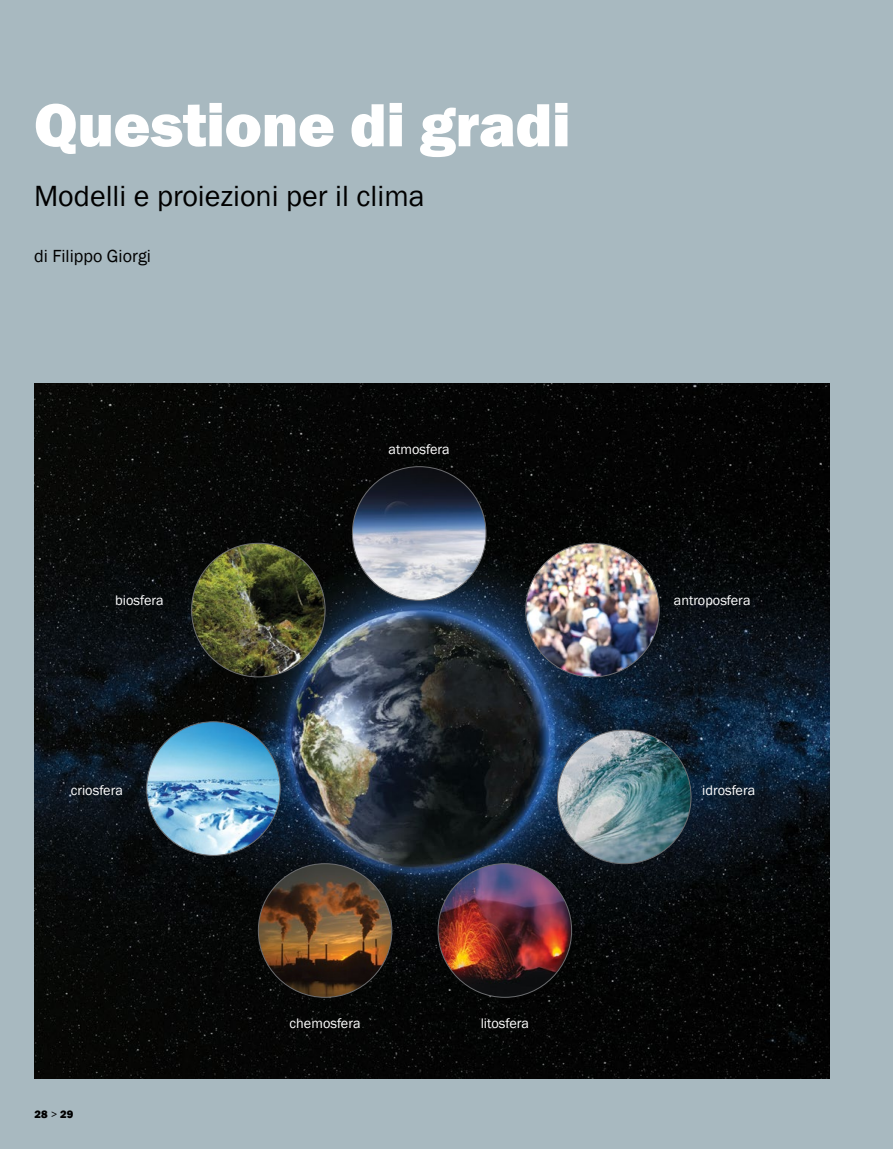
<style>
.page{position:relative;width:893px;height:1149px;background:#fff}
.page>*{position:absolute;margin:0;border:0;box-sizing:border-box;transform-origin:0 0}
.t1{font:800 63px "Franklin Gothic";letter-spacing:-.005em;color:#fff}
.t2{font:30px "Franklin Gothic";color:#000}
.t3{font:18px "Franklin Gothic";color:#000}
.t4{font:14.25px "Franklin Gothic";color:#fff}
.t5{font:800 11.25px "Franklin Gothic";color:#000}
.s1{font-weight:400}
</style>
<div class="page">
<div style="left:0;top:0;width:893px;height:1148px;background:#a8b9c0"></div>
<img style="left:34px;top:383px;width:795px;height:695px">
<img style="left:352px;top:466px;width:134px;height:134px;border-radius:67px">
<img style="left:258px;top:863px;width:134px;height:133px;border-radius:67px">
<img style="left:147px;top:721px;width:133px;height:134px;border-radius:67px">
<img style="left:192px;top:543px;width:133px;height:133px;border-radius:67px">
<img style="left:526px;top:543px;width:133px;height:133px;border-radius:67px">
<img style="left:557px;top:729px;width:134px;height:134px;border-radius:67px">
<img style="left:438px;top:863px;width:134px;height:133px;border-radius:67px">
<h1 class="t1" style="left:34px;top:84px;width:538px">Questione di gradi</h1>
<h2 class="t2" style="left:34px;top:178px;width:392px">Modelli e proiezioni per il clima</h2>
<p class="t3" style="left:34px;top:244px;width:118px">di Filippo Giorgi</p>
<p class="t4" style="left:115px;top:591px;width:50px">biosfera</p>
<p class="t4" style="left:71px;top:781px;width:54px">criosfera</p>
<p class="t5" style="left:34px;top:1106px;width:40px">28 <span class="s1">&gt;</span> 29</p>
<p class="t4" style="left:389px;top:440px;width:63px">atmosfera</p>
<p class="t4" style="left:290px;top:1014px;width:72px">chemosfera</p>
<p class="t4" style="left:481px;top:1014px;width:50px">litosfera</p>
<p class="t4" style="left:674px;top:591px;width:78px">antroposfera</p>
<p class="t4" style="left:702px;top:781px;width:54px">idrosfera</p>
</div>
